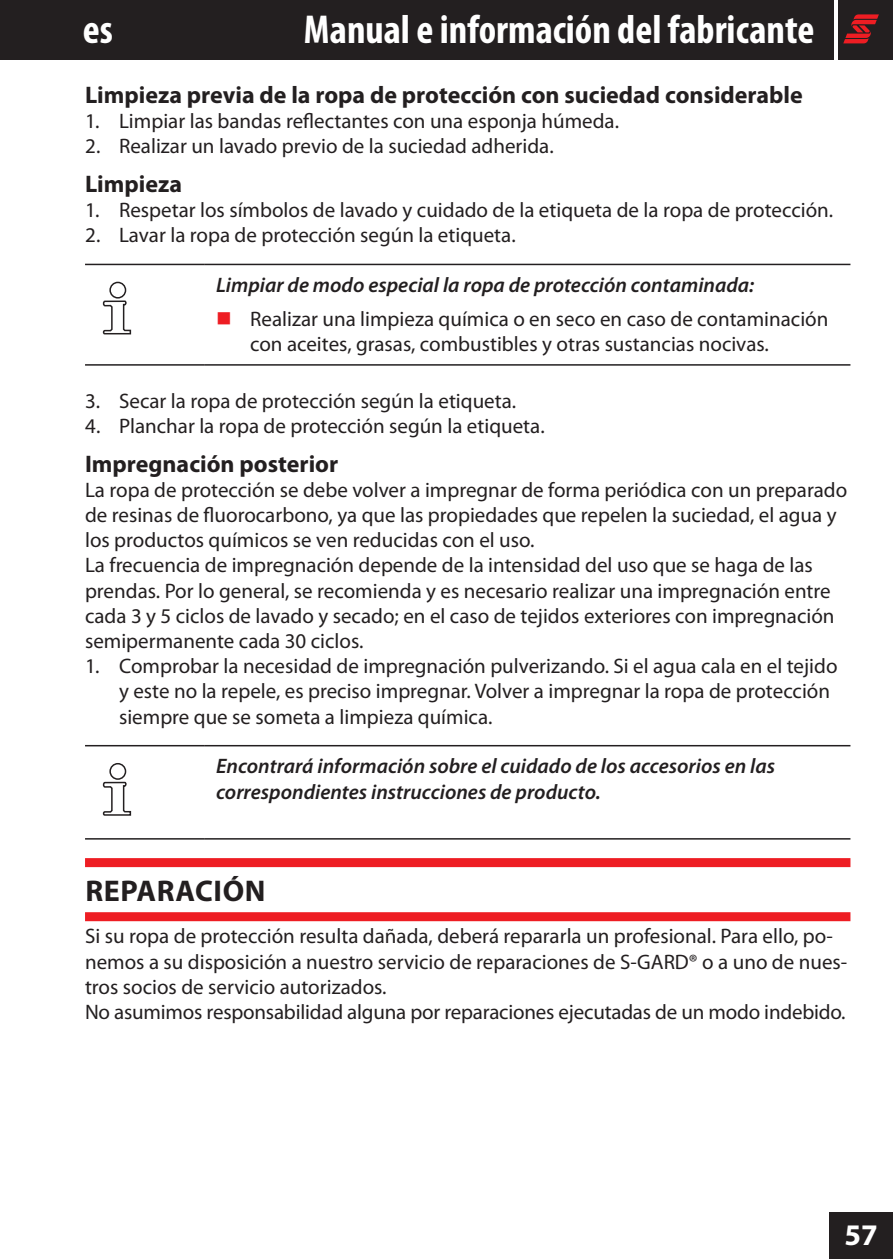
<style>
.page{position:relative;width:893px;height:1259px;background:#fff}
.page>*{position:absolute;margin:0;border:0;box-sizing:border-box;transform-origin:0 0}
.t1{font:700 condensed 40.5px "Myriad Pro";color:#fff}
.t2{font:700 30px "Myriad Pro";letter-spacing:.02em;color:#231f20}
.t3{font:700 30px "Myriad Pro";color:#fff}
.t4{font:700 24px "Myriad Pro";color:#231f20}
.t5{font:21px/25.2px "Myriad Pro";color:#231f20}
.t6{font:italic 600 21px/25.2px "Myriad Pro";color:#231f20}
</style>
<div class="page">
<div style="left:838px;top:0;width:55px;height:60px;background:#231f20"></div>
<div style="left:829px;top:1212px;width:64px;height:47px;background:#231f20"></div>
<svg style="left:843px;top:14px;width:36px;height:29px"></svg>
<div style="left:0;top:0;width:833px;height:60px;background:#231f20"></div>
<div style="left:85px;top:858px;width:765px;height:9px;background:#ee1d23"></div>
<div style="left:85px;top:912px;width:765px;height:9px;background:#ee1d23"></div>
<hr style="left:85px;top:264px;width:119px;height:1px;background:#231f20">
<hr style="left:204px;top:264px;width:646px;height:1px;background:#231f20">
<hr style="left:85px;top:364px;width:119px;height:2px;background:#231f20">
<hr style="left:204px;top:364px;width:646px;height:2px;background:#231f20">
<div style="left:109px;top:282px;width:17px;height:16px;border:2px solid #231f20;border-radius:50%"></div>
<svg style="left:102px;top:300px;width:30px;height:35px"></svg>
<hr style="left:85px;top:745px;width:119px;height:1px;background:#231f20">
<hr style="left:204px;top:745px;width:646px;height:1px;background:#231f20">
<hr style="left:85px;top:838px;width:119px;height:1px;background:#231f20">
<hr style="left:204px;top:838px;width:646px;height:1px;background:#231f20">
<div style="left:109px;top:763px;width:17px;height:17px;border:2px solid #231f20;border-radius:50%"></div>
<svg style="left:102px;top:781px;width:30px;height:35px"></svg>
<h1 class="t1" style="left:83px;top:4px;width:32px">es</h1>
<h1 class="t1" style="left:304px;top:4px;width:512px">Manual e información del fabricante</h1>
<p class="t4" style="left:85px;top:79px;width:719px">Limpieza previa de la ropa de protección con suciedad considerable</p>
<p class="t5" style="left:85px;top:108px;width:536px">1. Limpiar las bandas reflectantes con una esponja húmeda.</p>
<p class="t5" style="left:85px;top:133px;width:470px">2. Realizar un lavado previo de la suciedad adherida.</p>
<p class="t4" style="left:85px;top:168px;width:99px">Limpieza</p>
<p class="t5" style="left:85px;top:197px;width:750px">1. Respetar los símbolos de lavado y cuidado de la etiqueta de la ropa de protección.</p>
<p class="t5" style="left:85px;top:222px;width:432px">2. Lavar la ropa de protección según la etiqueta.</p>
<p class="t6" style="left:216px;top:272px;width:540px">Limpiar de modo especial la ropa de protección contaminada:</p>
<p class="t5" style="left:250px;top:306px;width:580px">Realizar una limpieza química o en seco en caso de contaminación con aceites, grasas, combustibles y otras sustancias nocivas.</p>
<p class="t5" style="left:85px;top:388px;width:433px">3. Secar la ropa de protección según la etiqueta.</p>
<p class="t5" style="left:85px;top:413px;width:461px">4. Planchar la ropa de protección según la etiqueta.</p>
<p class="t4" style="left:85px;top:448px;width:255px">Impregnación posterior</p>
<p class="t5" style="left:85px;top:477px;width:764px">La ropa de protección se debe volver a impregnar de forma periódica con un preparado de resinas de fluorocarbono, ya que las propiedades que repelen la suciedad, el agua y los productos químicos se ven reducidas con el uso.<br>La frecuencia de impregnación depende de la intensidad del uso que se haga de las prendas. Por lo general, se recomienda y es necesario realizar una impregnación entre cada 3 y 5 ciclos de lavado y secado; en el caso de tejidos exteriores con impregnación semipermanente cada 30 ciclos.</p>
<p class="t5" style="left:119px;top:653px;width:720px;text-indent:-34px">1. Comprobar la necesidad de impregnación pulverizando. Si el agua cala en el tejido y este no la repele, es preciso impregnar. Volver a impregnar la ropa de protección siempre que se someta a limpieza química.</p>
<p class="t6" style="left:216px;top:753px;width:560px">Encontrará información sobre el cuidado de los accesorios en las correspondientes instrucciones de producto.</p>
<h2 class="t2" style="left:85px;top:871px;width:182px">REPARACIÓN</h2>
<p class="t5" style="left:85px;top:923px;width:764px">Si su ropa de protección resulta dañada, deberá repararla un profesional. Para ello, po&shy;nemos a su disposición a nuestro servicio de reparaciones de S-GARD® o a uno de nues&shy;tros socios de servicio autorizados.<br>No asumimos responsabilidad alguna por reparaciones ejecutadas de un modo indebido.</p>
<h2 class="t3" style="left:844px;top:1215px;width:35px">57</h2>
</div>
